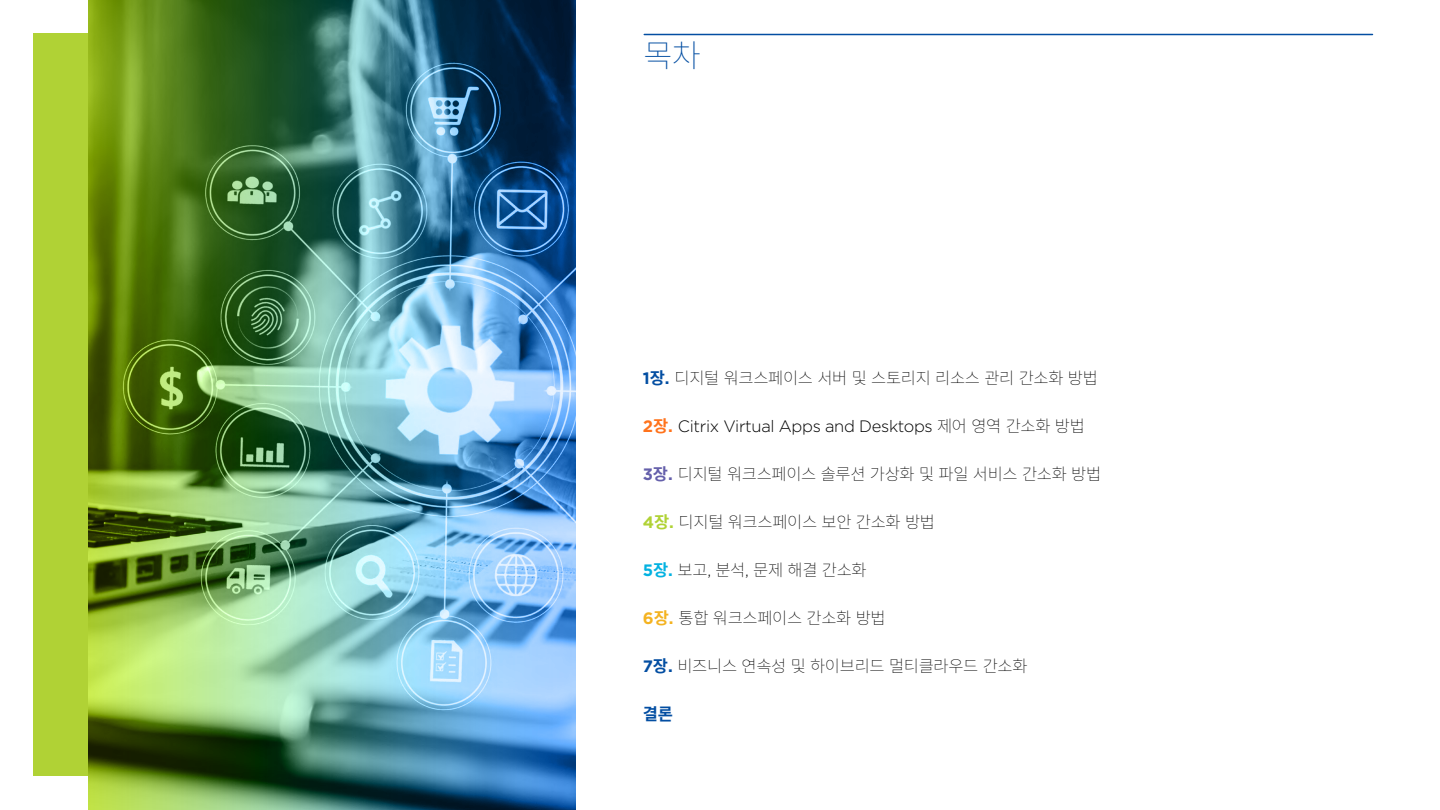
<style>
.page{position:relative;width:1440px;height:810px;background:#fff}
.page>*{position:absolute;margin:0;border:0;box-sizing:border-box;transform-origin:0 0}
.t1{font:200 31.5px "Source Han Sans KR";color:#034ea2}
.t2{font:200 16.5px "Source Han Sans KR";letter-spacing:-.02em;color:#000}
.t3{font:300 16.5px "Gotham";letter-spacing:-.02em;color:#000}
.t4{font:700 16.5px "Source Han Sans KR";color:#034ea2}
.s1{font-family:"Gotham";font-weight:700;color:#034ea2}
.s2{font-weight:700;color:#034ea2}
.s3{font-weight:700;color:#ff731c}
.s4{font-family:"Source Han Sans KR";font-weight:700;color:#ff731c}
.s5{font-family:"Source Han Sans KR";font-weight:200}
.s6{font-family:"Gotham";font-weight:700;color:#6560ab}
.s7{font-weight:700;color:#6560ab}
.s8{font-family:"Gotham";font-weight:700;color:#b0d235}
.s9{font-weight:700;color:#b0d235}
.s10{font-family:"Gotham";font-weight:700;color:#03b2e1}
.s11{font-weight:700;color:#03b2e1}
.s12{font-family:"Gotham";font-weight:300}
.s13{font-family:"Gotham";font-weight:700;color:#f4b321}
.s14{font-weight:700;color:#f4b321}
</style>
<div class="page">
<div style="left:34px;top:34px;width:116px;height:742px;background:#b0d235"></div>
<img style="left:88px;top:0;width:487px;height:810px">
<hr style="left:644px;top:34px;width:728px;height:1px;background:#034ea2">
<h1 class="t1" style="left:644px;top:38px;width:59px">목차</h1>
<p class="t2" style="left:643px;top:369px;width:457px"><span class="s1">1</span><span class="s2">장</span><span class="s1">.</span> 디지털 워크스페이스 서버 및 스토리지 리소스 관리 간소화 방법</p>
<p class="t3" style="left:643px;top:416px;width:444px"><span class="s3">2</span><span class="s4">장</span><span class="s3">.</span> Citrix Virtual Apps and Desktops <span class="s5">제어 영역 간소화 방법</span></p>
<p class="t2" style="left:643px;top:465px;width:460px"><span class="s6">3</span><span class="s7">장</span><span class="s6">.</span> 디지털 워크스페이스 솔루션 가상화 및 파일 서비스 간소화 방법</p>
<p class="t2" style="left:643px;top:513px;width:294px"><span class="s8">4</span><span class="s9">장</span><span class="s8">.</span> 디지털 워크스페이스 보안 간소화 방법</p>
<p class="t2" style="left:643px;top:561px;width:226px"><span class="s10">5</span><span class="s11">장</span><span class="s10">.</span> 보고<span class="s12">,</span> 분석<span class="s12">,</span> 문제 해결 간소화</p>
<p class="t2" style="left:643px;top:609px;width:245px"><span class="s13">6</span><span class="s14">장</span><span class="s13">.</span> 통합 워크스페이스 간소화 방법</p>
<p class="t2" style="left:643px;top:657px;width:386px"><span class="s1">7</span><span class="s2">장</span><span class="s1">.</span> 비즈니스 연속성 및 하이브리드 멀티클라우드 간소화</p>
<p class="t4" style="left:643px;top:705px;width:32px">결론</p>
</div>
